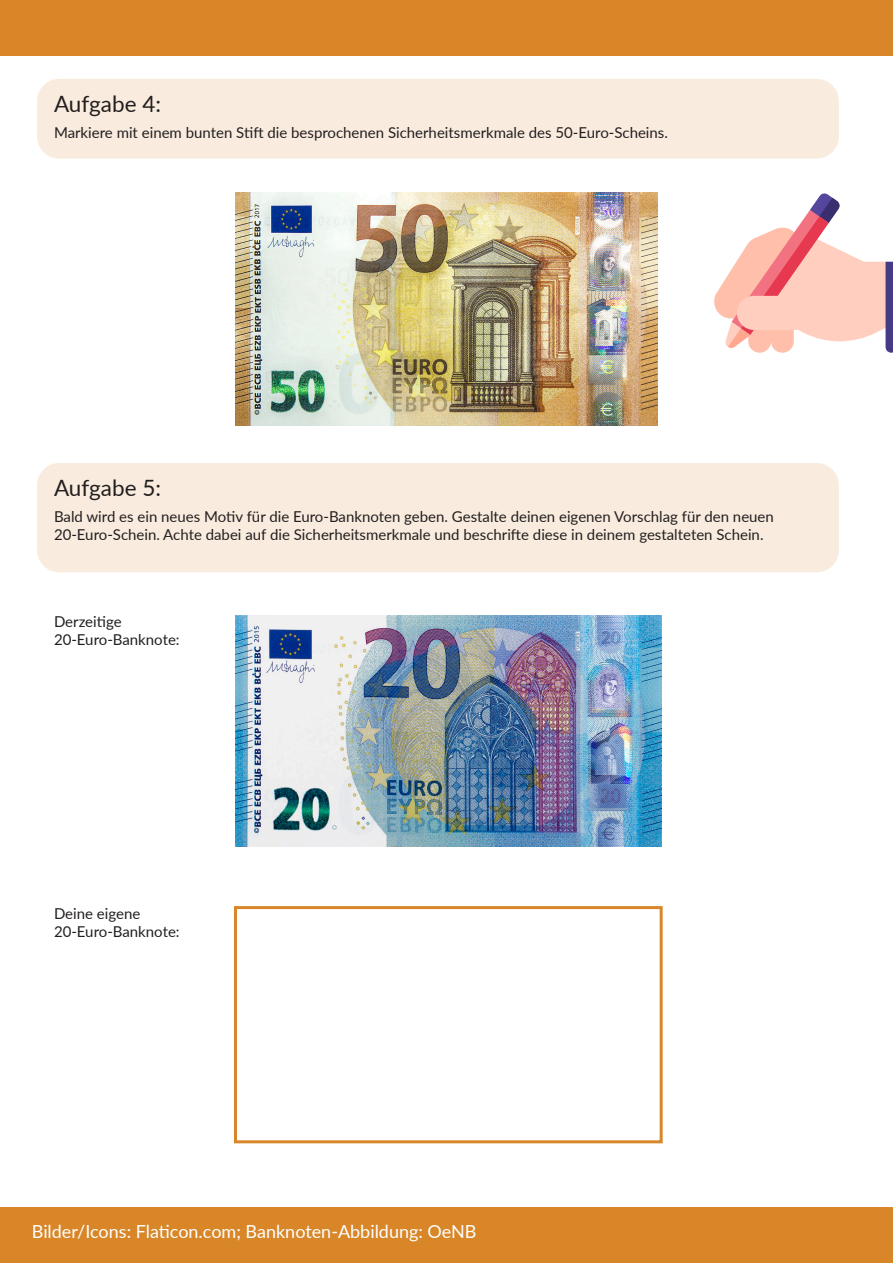
<style>
.page{position:relative;width:893px;height:1263px;background:#fff}
.page>*{position:absolute;margin:0;border:0;box-sizing:border-box;transform-origin:0 0}
.t1{font:22.5px "Lato";color:#231f20}
.t2{font:18px "Lato";color:#fff}
.t3{font:15px/18px "Lato";color:#231f20}
</style>
<div class="page">
<div style="left:0;top:0;width:893px;height:55px;background:#d88628"></div>
<div style="left:0;top:1208px;width:893px;height:55px;background:#d88628"></div>
<div style="left:37px;top:79px;width:802px;height:80px;background:#f9ecde;border-radius:22px"></div>
<div style="left:37px;top:463px;width:802px;height:109px;background:#f9ecde;border-radius:22px"></div>
<img style="left:235px;top:193px;width:422px;height:232px">
<img style="left:235px;top:616px;width:426px;height:230px">
<div style="left:234px;top:906px;width:429px;height:237px;border:3px solid #d88628"></div>
<svg style="left:714px;top:193px;width:179px;height:160px"></svg>
<h1 class="t1" style="left:54px;top:88px;width:109px">Aufgabe 4:</h1>
<p class="t3" style="left:54px;top:123px;width:615px">Markiere mit einem bunten Stift die besprochenen Sicherheitsmerkmale des 50-Euro-Scheins.</p>
<h1 class="t1" style="left:54px;top:472px;width:109px">Aufgabe 5:</h1>
<p class="t3" style="left:54px;top:507px;width:721px">Bald wird es ein neues Motiv für die Euro-Banknoten geben. Gestalte deinen eigenen Vorschlag für den neuen<br>20-Euro-Schein. Achte dabei auf die Sicherheitsmerkmale und beschrifte diese in deinem gestalteten Schein.</p>
<p class="t3" style="left:54px;top:612px;width:127px">Derzeitige<br>20-Euro-Banknote:</p>
<p class="t3" style="left:54px;top:904px;width:127px">Deine eigene<br>20-Euro-Banknote:</p>
<p class="t2" style="left:32px;top:1219px;width:446px">Bilder/Icons: Flaticon.com; Banknoten-Abbildung: OeNB</p>
</div>
